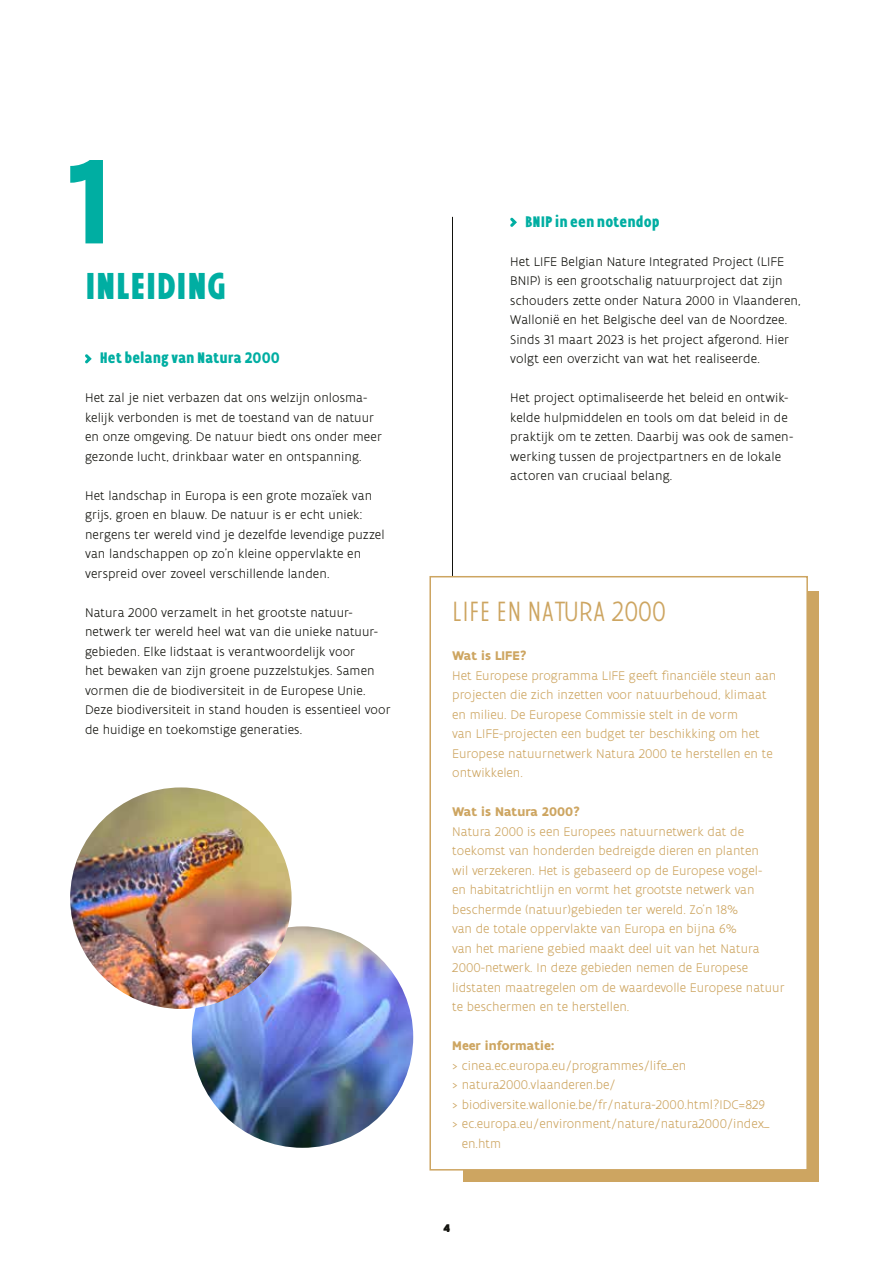
<style>
.page{position:relative;width:893px;height:1263px;background:#fff}
.page>*{position:absolute;margin:0;border:0;box-sizing:border-box;transform-origin:0 0}
.t1{font:700 condensed 129.6px "Flanders Art Sans";color:#00aea2}
.t2{font:700 condensed 40.5px "Flanders Art Sans";color:#00aea2}
.t3{font:300 condensed 30px "Flanders Art Sans";letter-spacing:.005em;color:#cda561}
.t4{font:700 condensed 16.5px "Flanders Art Sans";color:#00aea2}
.t5{font:300 13.5px/19.5px "Flanders Art Sans";letter-spacing:.005em;color:#12120d}
.t6{font:300 13.5px/19.5px "Flanders Art Sans";color:#cda561}
.t7{font:700 13.5px "Flanders Art Sans";color:#cda561}
.t8{font:900 12px "Flanders Art Sans";color:#12120d}
</style>
<div class="page">
<img style="left:192px;top:926px;width:221px;height:222px;border-radius:111px">
<img style="left:70px;top:787px;width:222px;height:222px;border-radius:111px">
<hr style="left:452px;top:217px;width:1px;height:359px;background:#12120d">
<div style="left:463px;top:591px;width:356px;height:590px;background:#cda561"></div>
<svg style="left:85px;top:354px;width:7px;height:9px"></svg>
<div style="left:430px;top:577px;width:377px;height:593px;background:#fff"></div>
<div style="left:429px;top:576px;width:379px;height:594px;border:2px solid #cda561"></div>
<svg style="left:510px;top:218px;width:7px;height:9px"></svg>
<h1 class="t1" style="left:65px;top:130px;width:47px">1</h1>
<p class="t4" style="left:525px;top:212px;width:136px">BNIP in een notendop</p>
<p class="t5" style="left:510px;top:252px;width:292px">Het LIFE Belgian Nature Integrated Project (LIFE BNIP) is een grootschalig natuurproject dat zijn schouders zette onder Natura 2000 in Vlaanderen, Wallonië en het Belgische deel van de Noordzee.<br>Sinds 31 maart 2023 is het project afgerond. Hier volgt een overzicht van wat het realiseerde.</p>
<p class="t5" style="left:510px;top:388px;width:285px">Het project optimaliseerde het beleid en ontwik&shy;kelde hulpmiddelen en tools om dat beleid in de praktijk om te zetten. Daarbij was ook de samen&shy;werking tussen de projectpartners en de lokale actoren van cruciaal belang.</p>
<h2 class="t2" style="left:85px;top:263px;width:143px">INLEIDING</h2>
<p class="t4" style="left:100px;top:349px;width:181px">Het belang van Natura 2000</p>
<p class="t5" style="left:85px;top:388px;width:299px">Het zal je niet verbazen dat ons welzijn onlosma&shy;kelijk verbonden is met de toestand van de natuur en onze omgeving. De natuur biedt ons onder meer gezonde lucht, drinkbaar water en ontspanning.</p>
<p class="t5" style="left:85px;top:486px;width:301px">Het landschap in Europa is een grote mozaïek van grijs, groen en blauw. De natuur is er echt uniek: nergens ter wereld vind je dezelfde levendige puzzel van landschappen op zo’n kleine oppervlakte en verspreid over zoveel verschillende landen.</p>
<p class="t5" style="left:85px;top:603px;width:307px">Natura 2000 verzamelt in het grootste natuur&shy;netwerk ter wereld heel wat van die unieke natuur&shy;gebieden. Elke lidstaat is verantwoordelijk voor<br>het bewaken van zijn groene puzzelstukjes. Samen vormen die de biodiversiteit in de Europese Unie.<br>Deze biodiversiteit in stand houden is essentieel voor de huidige en toekomstige generaties.</p>
<h3 class="t3" style="left:452px;top:596px;width:215px">LIFE EN NATURA 2000</h3>
<p class="t7" style="left:452px;top:647px;width:76px">Wat is LIFE?</p>
<p class="t6" style="left:452px;top:665px;width:326px">Het Europese programma LIFE geeft financiële steun aan projecten die zich inzetten voor natuurbehoud, klimaat en milieu. De Europese Commissie stelt in de vorm<br>van LIFE-projecten een budget ter beschikking om het Europese natuurnetwerk Natura 2000 te herstellen en te ontwikkelen.</p>
<p class="t7" style="left:452px;top:803px;width:129px">Wat is Natura 2000?</p>
<p class="t6" style="left:452px;top:821px;width:334px">Natura 2000 is een Europees natuurnetwerk dat de toekomst van honderden bedreigde dieren en planten<br>wil verzekeren. Het is gebaseerd op de Europese vogel-<br>en habitatrichtlijn en vormt het grootste netwerk van beschermde (natuur)gebieden ter wereld. Zo’n 18%<br>van de totale oppervlakte van Europa en bijna 6%<br>van het mariene gebied maakt deel uit van het Natura 2000-netwerk. In deze gebieden nemen de Europese lidstaten maatregelen om de waardevolle Europese natuur te beschermen en te herstellen.</p>
<p class="t7" style="left:452px;top:1037px;width:104px">Meer informatie:</p>
<p class="t6" style="left:452px;top:1055px;width:235px">&gt; cinea.ec.europa.eu/programmes/life_en</p>
<p class="t6" style="left:452px;top:1075px;width:165px">&gt; natura2000.vlaanderen.be/</p>
<p class="t6" style="left:452px;top:1094px;width:314px">&gt; biodiversite.wallonie.be/fr/natura-2000.html?IDC=829</p>
<p class="t6" style="left:452px;top:1114px;width:319px">&gt; ec.europa.eu/environment/nature/natura2000/index_</p>
<p class="t6" style="left:462px;top:1133px;width:41px">en.htm</p>
<p class="t8" style="left:443px;top:1221px;width:8px">4</p>
</div>
